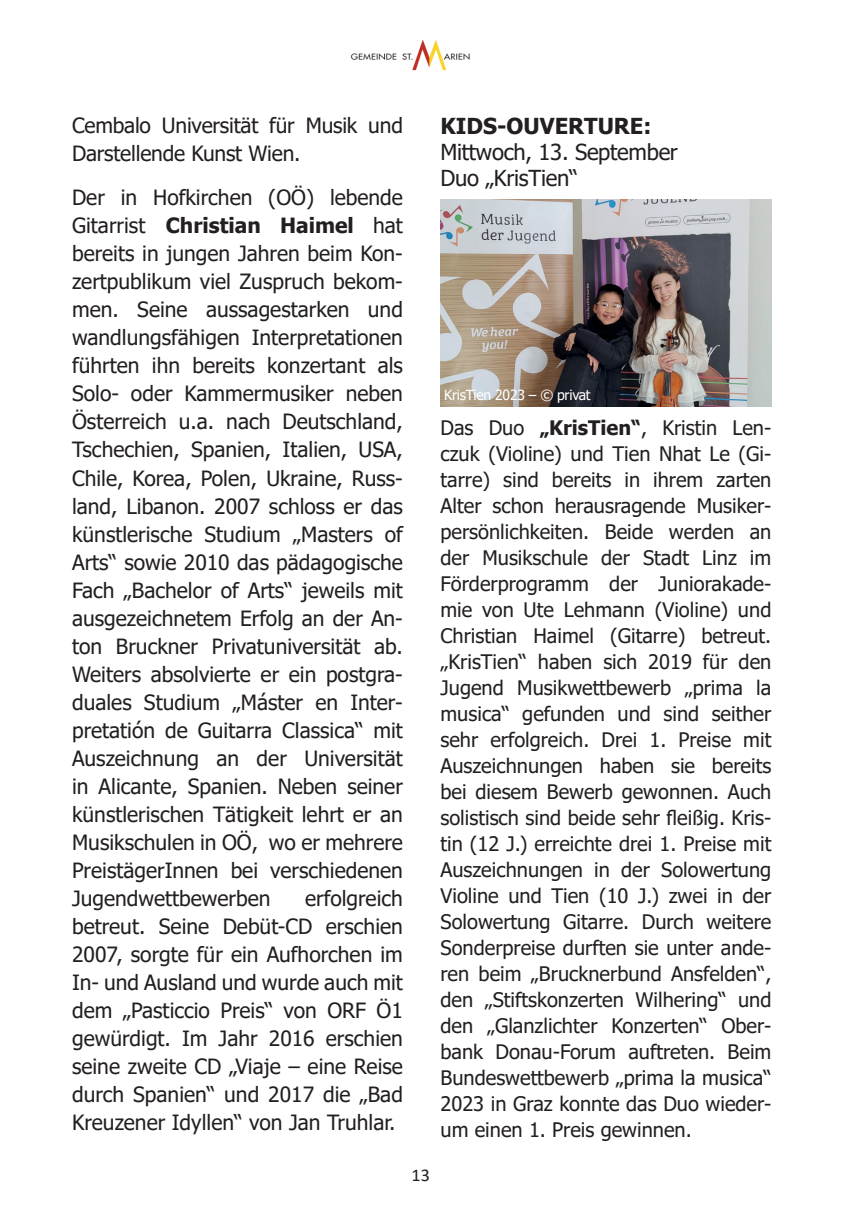
<style>
.page{position:relative;width:857px;height:1225px;background:#fff}
.page>*{position:absolute;margin:0;border:0;box-sizing:border-box;transform-origin:0 0}
.t1{font:22px/26px "Tahoma";letter-spacing:-.015em;color:#231f20}
.t2{font:700 22px "Tahoma";color:#231f20}
.t3{font:21px/28px "Tahoma";color:#231f20;text-align:justify}
.t4{font:20px/26px "Tahoma";color:#231f20;text-align:justify}
.t5{font:18px "Calibri";color:#231f20}
.t6{font:14px "Tahoma";letter-spacing:-.02em;color:#fff}
.s1{font-weight:700}
</style>
<div class="page">
<img style="left:350px;top:39px;width:120px;height:32px">
<img style="left:440px;top:200px;width:330px;height:206px">
<p class="t3" style="left:72px;top:113px;width:332px">Cembalo Universität für Musik und<br>Darstellende Kunst Wien.</p>
<p class="t3" style="left:72px;top:185px;width:332px">Der in Hofkirchen (OÖ) lebende Gitarrist <span class="s1">Christian Haimel</span> hat bereits in jungen Jahren beim Kon&shy;zertpublikum viel Zuspruch bekom&shy;men. Seine aussagestarken und wandlungsfähigen Interpretationen führten ihn bereits konzertant als Solo- oder Kammermusiker neben Österreich u.a. nach Deutschland, Tschechien, Spanien, Italien, USA, Chile, Korea, Polen, Ukraine, Russ&shy;land, Libanon. 2007 schloss er das künstlerische Studium „Masters of Arts“ sowie 2010 das pädagogische Fach „Bachelor of Arts“ jeweils mit ausgezeichnetem Erfolg an der An&shy;ton Bruckner Privatuniversität ab.<br>Weiters absolvierte er ein postgra&shy;duales Studium „Máster en Inter&shy;pretatión de Guitarra Classica“ mit Auszeichnung an der Universität in Alicante, Spanien. Neben seiner künstlerischen Tätigkeit lehrt er an Musikschulen in OÖ, wo er mehrere PreistägerInnen bei verschiedenen Jugendwettbewerben</p>
<p class="t3" style="left:72px;top:885px;width:332px;text-indent:233px">erfolgreich betreut. Seine Debüt-CD erschien 2007, sorgte für ein Aufhorchen im In- und Ausland und wurde auch mit dem „Pasticcio Preis“ von ORF Ö1 gewürdigt. Im Jahr 2016 erschien seine zweite CD „Viaje – eine Reise durch Spanien“ und 2017 die „Bad Kreuzener Idyllen“ von Jan Truhlar.</p>
<p class="t5" style="left:411px;top:1162px;width:20px">13</p>
<p class="t2" style="left:440px;top:111px;width:212px">KIDS-OUVERTURE:</p>
<p class="t1" style="left:440px;top:140px;width:239px">Mittwoch, 13. September<br>Duo „KrisTien“</p>
<p class="t6" style="left:444px;top:385px;width:148px">KrisTien 2023 – © privat</p>
<p class="t4" style="left:440px;top:416px;width:332px">Das Duo <span class="s1">„KrisTien“</span>, Kristin Len&shy;czuk (Violine) und Tien Nhat Le (Gi&shy;tarre) sind bereits in ihrem zarten Alter schon herausragende Musiker&shy;persönlichkeiten. Beide werden an der Musikschule der Stadt Linz im Förderprogramm der Juniorakade&shy;mie von Ute Lehmann (Violine) und Christian Haimel (Gitarre) betreut. „KrisTien“ haben sich 2019 für den Jugend Musikwettbewerb „prima la musica“ gefunden und sind seither sehr erfolgreich. Drei 1. Preise mit Auszeichnungen haben sie bereits bei diesem Bewerb gewonnen. Auch solistisch sind beide sehr fleißig. Kris&shy;tin (12 J.) erreichte drei 1. Preise mit Auszeichnungen in der Solowertung Violine und Tien (10 J.) zwei in der Solowertung Gitarre. Durch weitere Sonderpreise durften sie unter ande&shy;ren beim „Brucknerbund Ansfelden“, den „Stiftskonzerten Wilhering“ und den „Glanzlichter Konzerten“ Ober&shy;bank Donau-Forum auftreten. Beim Bundeswettbewerb „prima la musica“ 2023 in Graz konnte das Duo wieder&shy;um einen 1. Preis gewinnen.</p>
</div>
